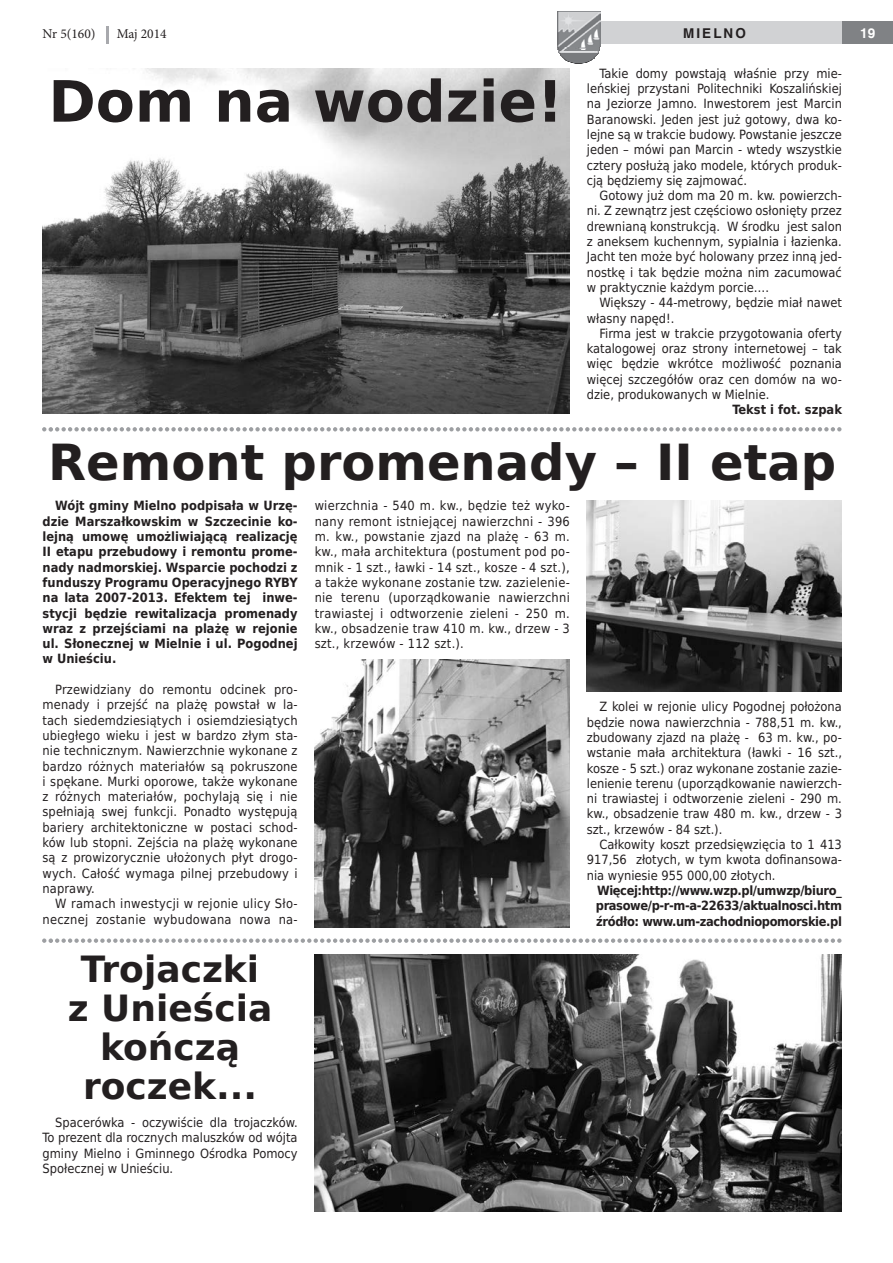
<style>
.page{position:relative;width:893px;height:1263px;background:#fff}
.page>*{position:absolute;margin:0;border:0;box-sizing:border-box;transform-origin:0 0}
.gz_tytul_duzy_druk{font:700 57px "DejaVu Sans";color:#231f20}
.gz_tytulik_sformatow{font:700 49.5px "DejaVu Sans";color:#231f20}
.gz_tytulik_sformatow-2{font:700 36px "DejaVu Sans";color:#231f20}
.t1{font:13.5px "Minion Pro";color:#231f20}
.t2{font:700 13.5px "Switzerland";letter-spacing:.15em;color:#231f20}
.t3{font:700 13.5px "Switzerland";color:#fff}
.gz_text_glowny{font:12.75px/15.3px "DejaVu Sans Condensed";color:#231f20;text-align:justify}
.gz_text_glowny-2{font:700 12.75px/15.3px "DejaVu Sans Condensed";letter-spacing:-.03em;color:#231f20;text-align:justify}
.gz_text_glowny-3{font:12.75px/15.3px "DejaVu Sans Condensed";letter-spacing:.02em;color:#231f20;text-align:right}
.gz_text_glowny-4{font:700 12.75px "DejaVu Sans Condensed";color:#231f20}
</style>
<div class="page">
<div style="left:570px;top:22px;width:323px;height:22px;background:#d1d2d4"></div>
<div style="left:842px;top:22px;width:51px;height:22px;background:#808285"></div>
<svg style="left:106px;top:26px;width:2px;height:17px"></svg>
<img style="left:42px;top:68px;width:528px;height:345px">
<svg style="left:564px;top:59px;width:29px;height:5px"></svg>
<img style="left:557px;top:11px;width:43px;height:48px">
<img style="left:314px;top:955px;width:528px;height:257px">
<img style="left:314px;top:660px;width:256px;height:267px">
<img style="left:587px;top:501px;width:255px;height:190px">
<svg style="left:42px;top:938px;width:799px;height:5px"></svg>
<svg style="left:42px;top:427px;width:799px;height:5px"></svg>
<p class="t1" style="left:43px;top:25px;width:55px">Nr 5(160)</p>
<p class="t1" style="left:117px;top:25px;width:51px">Maj 2014</p>
<p class="t2" style="left:683px;top:25px;width:64px">MIELNO</p>
<p class="t3" style="left:860px;top:25px;width:17px">19</p>
<p class="gz_text_glowny" style="left:587px;top:65px;width:257px;text-indent:13px">Takie domy powstają właśnie przy mie&shy;leńskiej przystani Politechniki Koszalińskiej na Jeziorze Jamno. Inwestorem jest Marcin Baranowski. Jeden jest już gotowy, dwa ko&shy;lejne są w trakcie budowy. Powstanie jeszcze jeden – mówi pan Marcin - wtedy wszystkie cztery posłużą jako modele, których produk&shy;cją będziemy się zajmować.</p>
<p class="gz_text_glowny" style="left:587px;top:188px;width:257px;text-indent:13px">Gotowy już dom ma 20 m. kw. powierzch&shy;ni. Z zewnątrz jest częściowo osłonięty przez drewnianą konstrukcją. W środku jest salon z aneksem kuchennym, sypialnia i łazienka.<br>Jacht ten może być holowany przez inną jed&shy;nostkę i tak będzie można nim zacumować w praktycznie każdym porcie….</p>
<p class="gz_text_glowny" style="left:587px;top:295px;width:257px;text-indent:13px">Większy - 44-metrowy, będzie miał nawet własny napęd!.</p>
<p class="gz_text_glowny" style="left:587px;top:325px;width:257px;text-indent:13px">Firma jest w trakcie przygotowania oferty katalogowej oraz strony internetowej – tak więc będzie wkrótce możliwość poznania więcej szczegółów oraz cen domów na wo&shy;dzie, produkowanych w Mielnie.</p>
<p class="gz_text_glowny-4" style="left:732px;top:399px;width:111px">Tekst i fot. szpak</p>
<p class="gz_tytul_duzy_druk" style="left:48px;top:55px;width:516px">Dom na wodzie!</p>
<p class="gz_tytulik_sformatow" style="left:48px;top:422px;width:790px">Remont promenady – II etap</p>
<p class="gz_text_glowny-2" style="left:43px;top:498px;width:257px;text-indent:13px">Wójt gminy Mielno podpisała w Urzę&shy;dzie Marszałkowskim w Szczecinie ko&shy;lejną umowę umożliwiającą realizację II etapu przebudowy i remontu prome&shy;nady nadmorskiej. Wsparcie pochodzi z funduszy Programu Operacyjnego RYBY na lata 2007-2013. Efektem tej inwe&shy;stycji będzie rewitalizacja promenady wraz z przejściami na plażę w rejonie ul. Słonecznej w Mielnie i ul. Pogodnej w Unieściu.</p>
<p class="gz_text_glowny" style="left:43px;top:682px;width:257px;text-indent:13px">Przewidziany do remontu odcinek pro&shy;menady i przejść na plażę powstał w la&shy;tach siedemdziesiątych i osiemdziesiątych ubiegłego wieku i jest w bardzo złym sta&shy;nie technicznym. Nawierzchnie wykonane z bardzo różnych materiałów są pokruszone i spękane. Murki oporowe, także wykonane z różnych materiałów, pochylają się i nie spełniają swej funkcji. Ponadto występują bariery architektoniczne w postaci schod&shy;ków lub stopni. Zejścia na plażę wykonane są z prowizorycznie ułożonych płyt drogo&shy;wych. Całość wymaga pilnej przebudowy i naprawy.</p>
<p class="gz_text_glowny-3" style="left:43px;top:896px;width:257px">W ramach inwestycji w rejonie ulicy Sło&shy;necznej zostanie wybudowana nowa na-</p>
<p class="gz_tytulik_sformatow-2" style="left:81px;top:940px;width:180px">Trojaczki</p>
<p class="gz_tytulik_sformatow-2" style="left:68px;top:979px;width:206px">z Unieścia</p>
<p class="gz_tytulik_sformatow-2" style="left:100px;top:1018px;width:141px">kończą</p>
<p class="gz_tytulik_sformatow-2" style="left:83px;top:1057px;width:176px">roczek...</p>
<p class="gz_text_glowny" style="left:43px;top:1114px;width:257px;text-indent:13px">Spacerówka - oczywiście dla trojaczków.<br>To prezent dla rocznych maluszków od wójta gminy Mielno i Gminnego Ośrodka Pomocy Społecznej w Unieściu.</p>
<p class="gz_text_glowny" style="left:315px;top:498px;width:257px">wierzchnia - 540 m. kw., będzie też wyko&shy;nany remont istniejącej nawierzchni - 396 m. kw., powstanie zjazd na plażę - 63 m. kw., mała architektura (postument pod po&shy;mnik - 1 szt., ławki - 14 szt., kosze - 4 szt.), a także wykonane zostanie tzw. zazielenie&shy;nie terenu (uporządkowanie nawierzchni trawiastej i odtworzenie zieleni - 250 m. kw., obsadzenie traw 410 m. kw., drzew - 3 szt., krzewów - 112 szt.).</p>
<p class="gz_text_glowny" style="left:587px;top:699px;width:257px;text-indent:13px">Z kolei w rejonie ulicy Pogodnej położona będzie nowa nawierzchnia - 788,51 m. kw., zbudowany zjazd na plażę - 63 m. kw., po&shy;wstanie mała architektura (ławki - 16 szt., kosze - 5 szt.) oraz wykonane zostanie zazie&shy;lenienie terenu (uporządkowanie nawierzch&shy;ni trawiastej i odtworzenie zieleni - 290 m. kw., obsadzenie traw 480 m. kw., drzew - 3 szt., krzewów - 84 szt.).</p>
<p class="gz_text_glowny" style="left:587px;top:837px;width:257px;text-indent:13px">Całkowity koszt przedsięwzięcia to 1 413<br>917,56 złotych, w tym kwota dofinansowa&shy;nia wyniesie 955 000,00 złotych.</p>
<p class="gz_text_glowny-2" style="left:596px;top:882px;width:248px">Więcej:http://www.wzp.pl/umwzp/biuro_ prasowe/p-r-m-a-22633/aktualnosci.htm</p>
<p class="gz_text_glowny-2" style="left:596px;top:913px;width:247px">źródło: www.um-zachodniopomorskie.pl</p>
</div>
